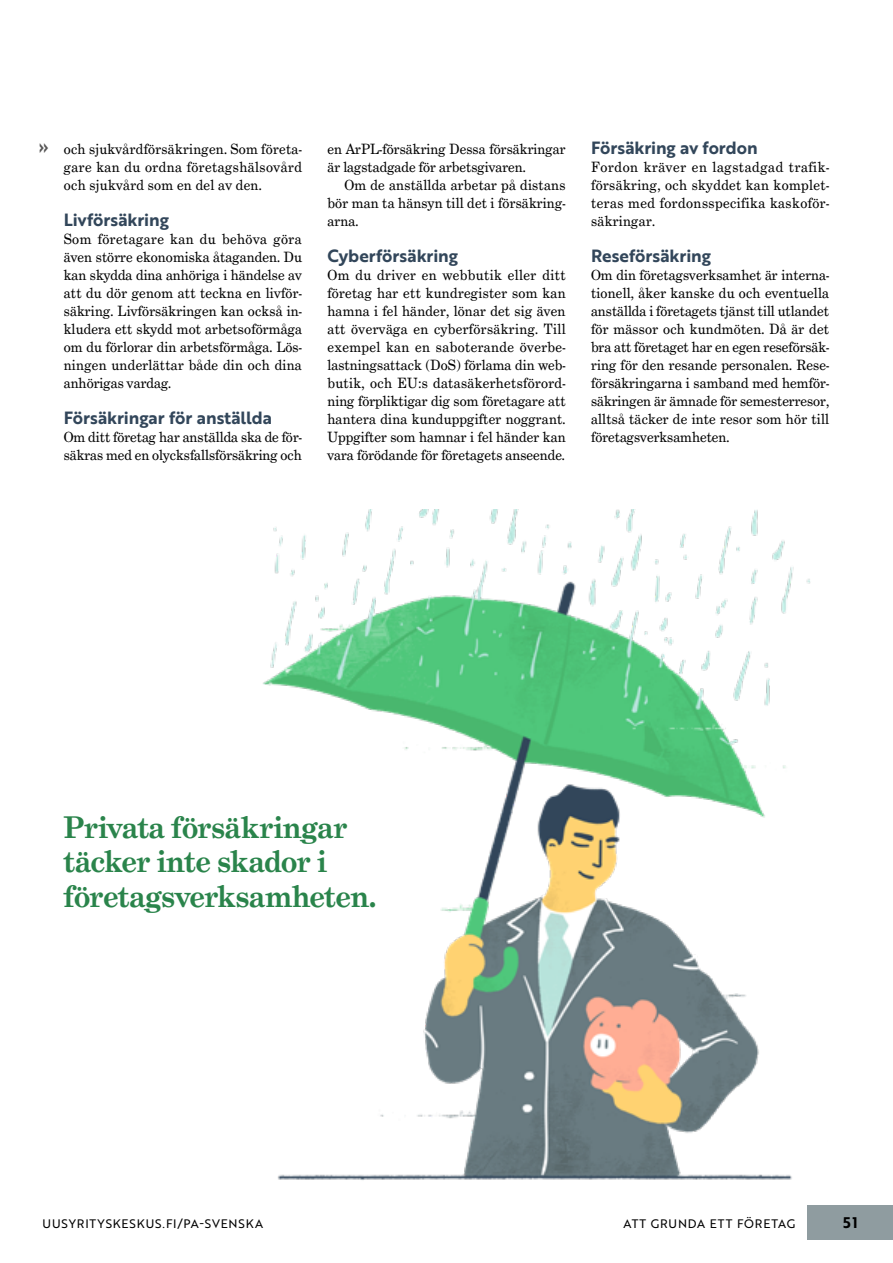
<style>
.page{position:relative;width:893px;height:1263px;background:#fff}
.page>*{position:absolute;margin:0;border:0;box-sizing:border-box;transform-origin:0 0}
.t1{font:700 30px/34.5px "Grad";letter-spacing:-.005em;color:#2a844b}
._4_-_VÄLIOTSIKKO__Brother_11_5__sin{font:17.25px "Brother 1816 Bold";color:#32465a}
.t2{font:700 16.5px "Brother 1816 Extra";color:#575656;scale:.5 1}
.t3{font:15px "Brother 1816 Bold";color:#000}
._3_-_LEIPIS__Grad__EI_SIS{font:14.25px/18px "Grad";color:#000;text-align:justify}
._3_-_LEIPIS__Grad__SIS{font:14.25px/18px "Grad";letter-spacing:.02em;color:#000;text-align:justify}
.t4{font:12px "Brother 1816 Regular";letter-spacing:.07em;color:#000}
</style>
<div class="page">
<img style="left:263px;top:509px;width:547px;height:671px">
<div style="left:808px;top:1205px;width:85px;height:34px;background:#8f9ca0"></div>
<p class="t2" style="left:39px;top:135px;width:20px">&gt;&gt;</p>
<p class="_3_-_LEIPIS__Grad__SIS" style="left:64px;top:140px;width:240px">och sjukvårdförsäkringen. Som företa‑ gare kan du ordna företagshälsovård och sjukvård som en del av den.</p>
<p class="_4_-_VÄLIOTSIKKO__Brother_11_5__sin" style="left:64px;top:206px;width:107px">Livförsäkring</p>
<p class="_3_-_LEIPIS__Grad__EI_SIS" style="left:64px;top:230px;width:240px">Som företagare kan du behöva göra även större ekonomiska åtaganden. Du kan skydda dina anhöriga i händelse av att du dör genom att teckna en livför‑ säkring. Livförsäkringen kan också in‑ kludera ett skydd mot arbetsoförmåga om du förlorar din arbetsförmåga. Lös‑ ningen underlättar både din och dina anhörigas vardag.</p>
<p class="_4_-_VÄLIOTSIKKO__Brother_11_5__sin" style="left:64px;top:404px;width:210px">Försäkringar för anställda</p>
<p class="_3_-_LEIPIS__Grad__EI_SIS" style="left:64px;top:428px;width:240px">Om ditt företag har anställda ska de för‑ säkras med en olycksfallsförsäkring och</p>
<p class="_3_-_LEIPIS__Grad__EI_SIS" style="left:327px;top:140px;width:240px">en ArPL-försäkring Dessa försäkringar är lagstadgade för arbetsgivaren.</p>
<p class="_3_-_LEIPIS__Grad__SIS" style="left:327px;top:176px;width:240px;text-indent:17px">Om de anställda arbetar på distans bör man ta hänsyn till det i försäkring‑ arna.</p>
<p class="_4_-_VÄLIOTSIKKO__Brother_11_5__sin" style="left:327px;top:242px;width:132px">Cyberförsäkring</p>
<p class="_3_-_LEIPIS__Grad__EI_SIS" style="left:327px;top:266px;width:240px">Om du driver en webbutik eller ditt företag har ett kundregister som kan hamna i fel händer, lönar det sig även att överväga en cyberförsäkring. Till exempel kan en saboterande överbe‑ lastningsattack (DoS) förlama din web‑ butik, och EU:s datasäkerhetsförord‑ ning förpliktigar dig som företagare att hantera dina kunduppgifter noggrant.<br>Uppgifter som hamnar i fel händer kan vara förödande för företagets anseende.</p>
<p class="_4_-_VÄLIOTSIKKO__Brother_11_5__sin" style="left:591px;top:134px;width:168px">Försäkring av fordon</p>
<p class="_3_-_LEIPIS__Grad__EI_SIS" style="left:591px;top:158px;width:240px">Fordon kräver en lagstadgad trafik‑ försäkring, och skyddet kan komplet‑ teras med fordonsspecifika kaskoför‑ säkringar.</p>
<p class="_4_-_VÄLIOTSIKKO__Brother_11_5__sin" style="left:591px;top:242px;width:121px">Reseförsäkring</p>
<p class="_3_-_LEIPIS__Grad__EI_SIS" style="left:591px;top:266px;width:240px">Om din företagsverksamhet är interna‑ tionell, åker kanske du och eventuella anställda i företagets tjänst till utlandet för mässor och kundmöten. Då är det bra att företaget har en egen reseförsäk‑ ring för den resande personalen. Rese‑ försäkringarna i samband med hemför‑ säkringen är ämnade för semesterresor, alltså täcker de inte resor som hör till företagsverksamheten.</p>
<h1 class="t1" style="left:64px;top:810px;width:314px">Privata försäkringar täcker inte skador i företagsverksamheten.</h1>
<p class="t4" style="left:43px;top:1215px;width:222px">UUSYRITYSKESKUS.FI/PA-SVENSKA</p>
<p class="t4" style="left:624px;top:1215px;width:173px">ATT GRUNDA ETT FÖRETAG</p>
<p class="t3" style="left:843px;top:1211px;width:16px">51</p>
</div>
